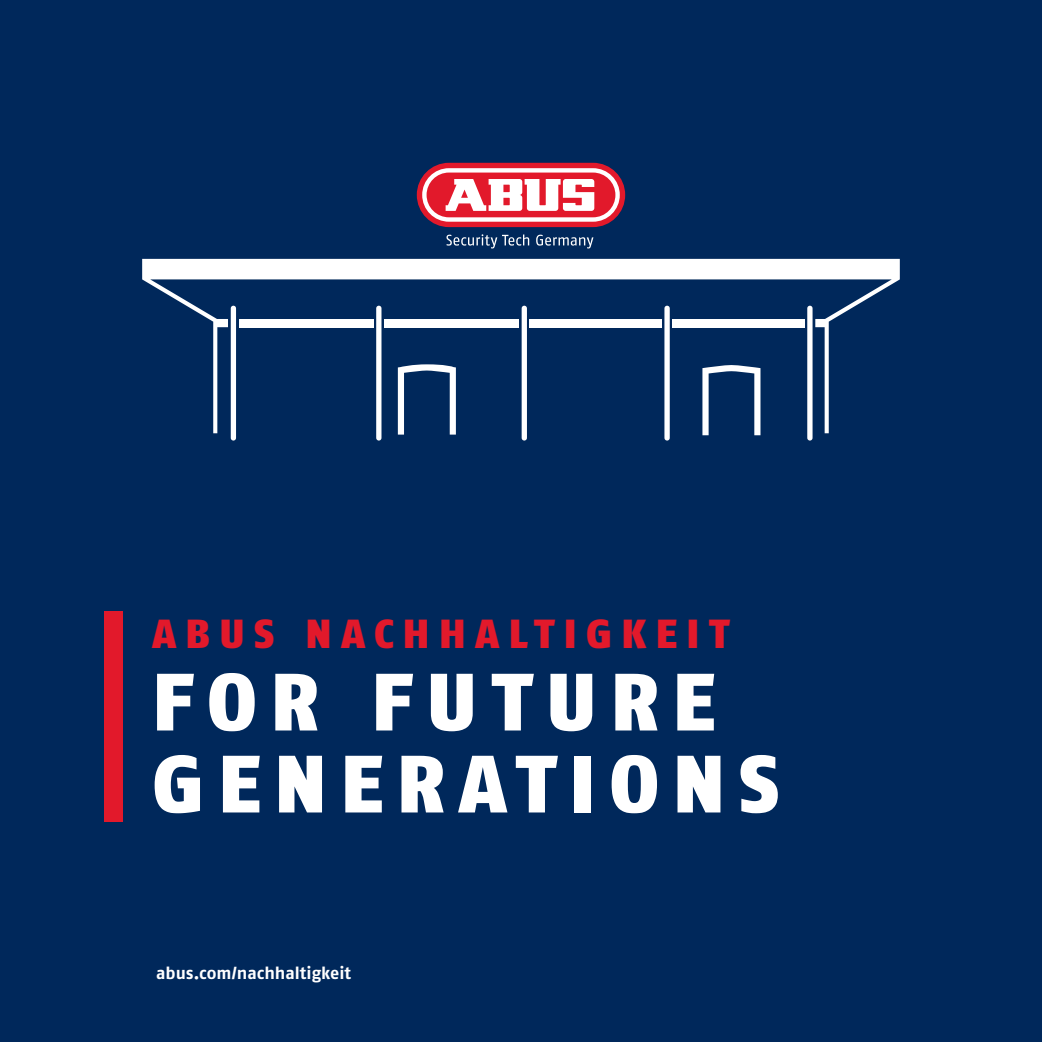
<style>
.page{position:relative;width:1042px;height:1042px;background:#00285b}
.page>*{position:absolute;margin:0;border:0;box-sizing:border-box;transform-origin:0 0}
.t1{font:900 81.02px/81.9px "ABUS Fago Pro";letter-spacing:.17em;color:#fff}
.t2{font:900 40.43px "ABUS Fago Pro";letter-spacing:.23em;color:#e2192b}
.t3{font:700 17.15px "ABUS Fago Pro";letter-spacing:-.005em;color:#fff}
</style>
<div class="page">
<div style="left:417px;top:163px;width:208px;height:64px;background:#e2192b;border-radius:32px"></div>
<svg style="left:422px;top:168px;width:198px;height:54px"></svg>
<svg style="left:446px;top:234px;width:147px;height:14px"></svg>
<div style="left:104px;top:611px;width:18px;height:210px;background:#e2192b"></div>
<svg style="left:142px;top:259px;width:758px;height:174px"></svg>
<div style="left:239px;top:319px;width:134px;height:8px;background:#fff"></div>
<div style="left:384px;top:319px;width:135px;height:8px;background:#fff"></div>
<div style="left:530px;top:319px;width:132px;height:8px;background:#fff"></div>
<div style="left:672px;top:319px;width:132px;height:8px;background:#fff"></div>
<div style="left:231px;top:306px;width:5px;height:134px;background:#fff;border-radius:3px"></div>
<div style="left:376px;top:306px;width:5px;height:134px;background:#fff;border-radius:3px"></div>
<div style="left:522px;top:306px;width:5px;height:134px;background:#fff;border-radius:3px"></div>
<div style="left:664px;top:306px;width:6px;height:134px;background:#fff;border-radius:3px"></div>
<div style="left:807px;top:306px;width:5px;height:134px;background:#fff;border-radius:3px"></div>
<svg style="left:398px;top:364px;width:58px;height:70px"></svg>
<svg style="left:702px;top:365px;width:58px;height:70px"></svg>
<h2 class="t2" style="left:152px;top:610px;width:579px">ABUS NACHHALTIGKEIT</h2>
<h1 class="t1" style="left:152px;top:661px;width:629px">FOR FUTURE<br>GENERATIONS</h1>
<p class="t3" style="left:156px;top:962px;width:196px">abus.com/nachhaltigkeit</p>
</div>
